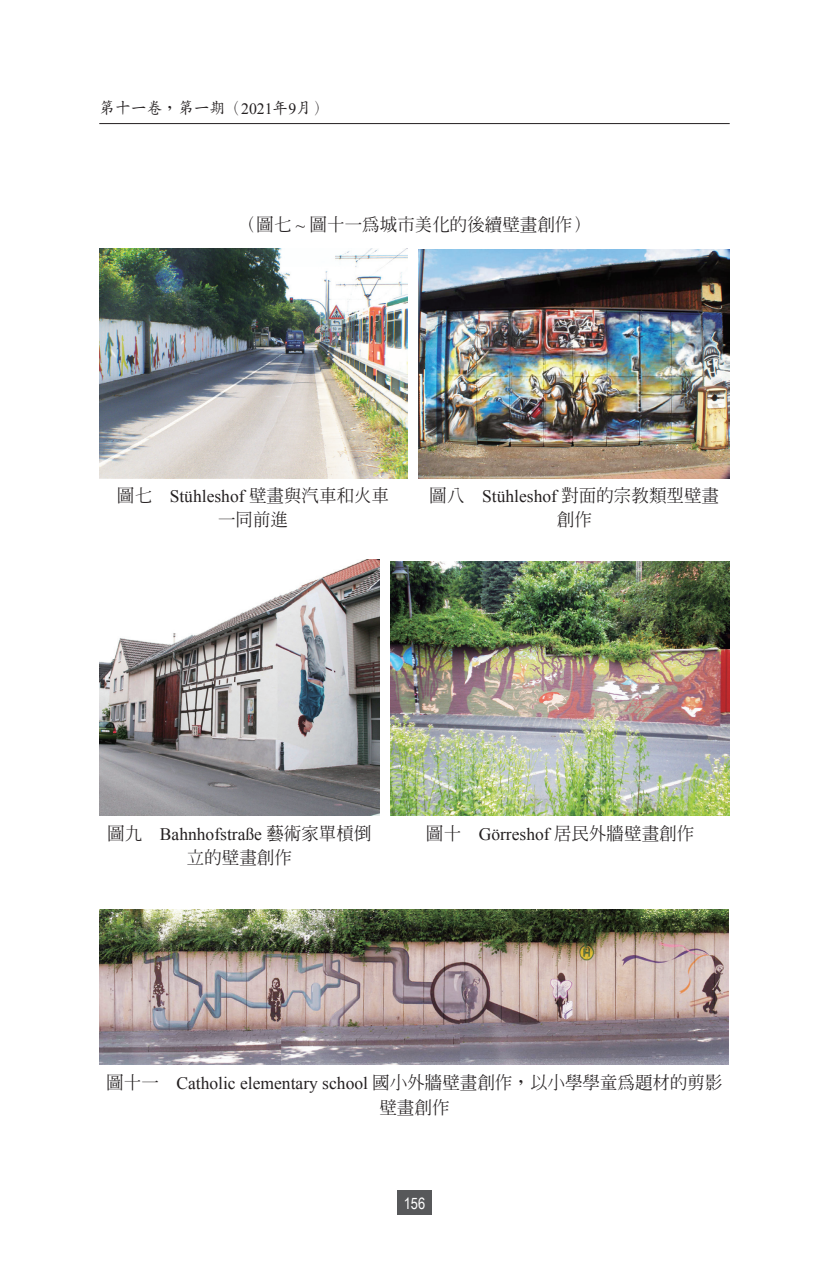
<style>
.page{position:relative;width:829px;height:1265px;background:#fff}
.page>*{position:absolute;margin:0;border:0;box-sizing:border-box;transform-origin:0 0}
.t1{font:500 17.5px/24.5px "AR Ming B5";color:#231f20;text-align:center}
.t2{font:17.5px "Times New Roman";color:#231f20}
.t3{font:500 15.75px "AR Kai B5";color:#231f20}
.t4{font:15.75px "Arial Narrow";color:#fff}
.s1{font-family:"Times New Roman";font-weight:400}
.s2{font-family:"AR Ming B5";font-weight:500}
</style>
<div class="page">
<hr style="left:99px;top:123px;width:630px;height:1px;background:#231f20">
<div style="left:397px;top:1191px;width:35px;height:24px;background:#57585a"></div>
<img style="left:99px;top:248px;width:308px;height:231px">
<img style="left:419px;top:249px;width:310px;height:230px">
<img style="left:99px;top:559px;width:280px;height:257px">
<img style="left:390px;top:562px;width:339px;height:254px">
<img style="left:99px;top:910px;width:629px;height:155px">
<p class="t3" style="left:99px;top:100px;width:230px">第十一卷，第一期（<span class="s1">2021</span>年<span class="s1">9</span>月）</p>
<p class="t1" style="left:239px;top:212px;width:352px">（圖七 <span class="s1">~</span> 圖十一為城市美化的後續壁畫創作）</p>
<p class="t1" style="left:117px;top:483px;width:273px">圖七 <span class="s1">Stühleshof</span> 壁畫與汽車和火車一同前進</p>
<p class="t1" style="left:429px;top:483px;width:291px">圖八 <span class="s1">Stühleshof</span> 對面的宗教類型壁畫創作</p>
<p class="t2" style="left:107px;top:822px;width:265px"><span class="s2">圖九</span> Bahnhofstraße <span class="s2">藝術家單槓倒</span></p>
<p class="t1" style="left:187px;top:845px;width:106px">立的壁畫創作</p>
<p class="t1" style="left:426px;top:821px;width:269px">圖十 <span class="s1">Görreshof</span> 居民外牆壁畫創作</p>
<p class="t2" style="left:106px;top:1071px;width:617px"><span class="s2">圖十一</span> Catholic elementary school <span class="s2">國小外牆壁畫創作，以小學學童為題材的剪影</span></p>
<p class="t1" style="left:379px;top:1095px;width:72px">壁畫創作</p>
<p class="t4" style="left:403px;top:1191px;width:23px">156</p>
</div>
